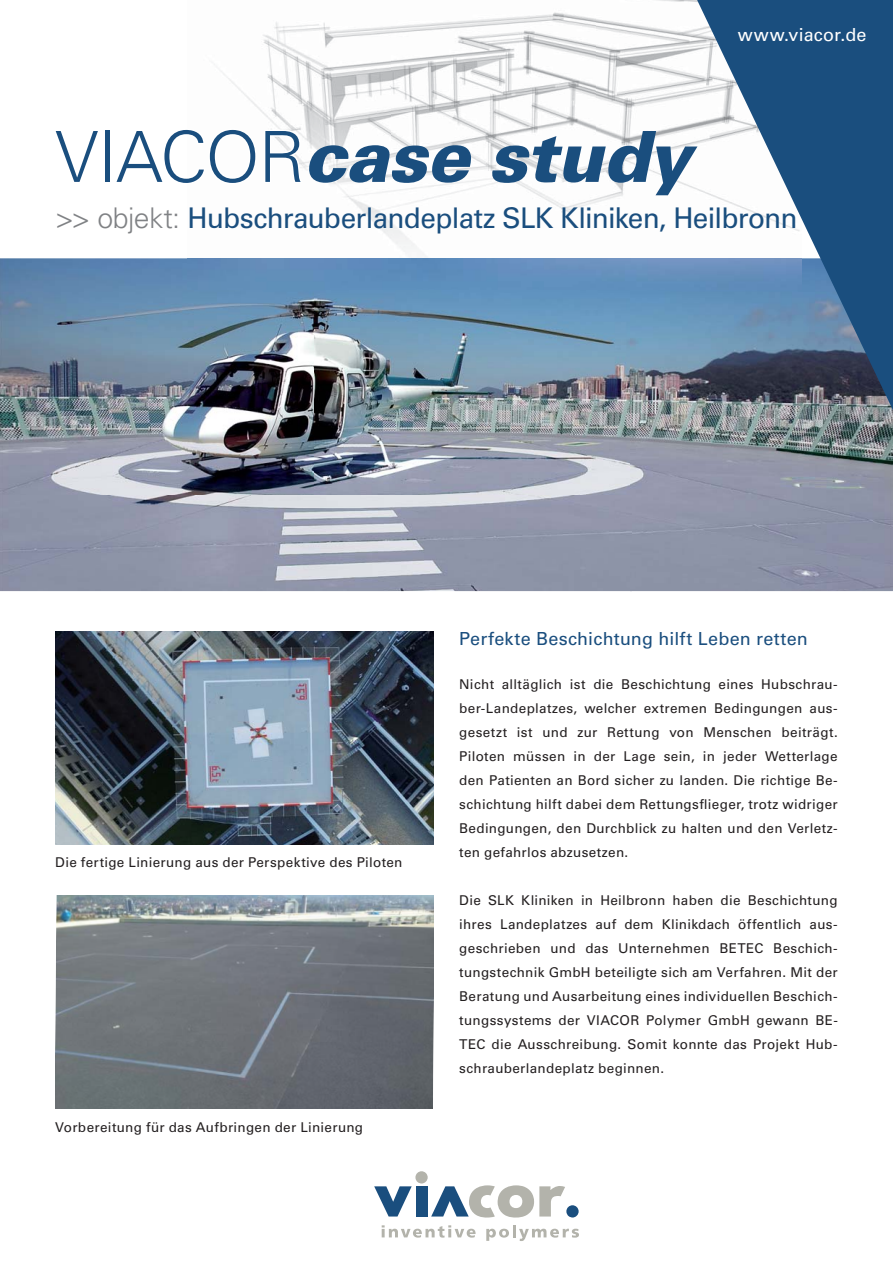
<style>
.page{position:relative;width:893px;height:1263px;background:#fff}
.page>*{position:absolute;margin:0;border:0;box-sizing:border-box;transform-origin:0 0}
.t1{font:italic 900 70.5px "Univers";letter-spacing:-.01em;color:#1a4e7e}
.t2{font:28.5px "Univers";letter-spacing:-.025em;color:#1a4e7e}
.t3{font:18px "Univers";letter-spacing:.01em;color:#1a4e7e}
.t4{font:18px "Univers";letter-spacing:.01em;color:#fff}
.t5{font:13.5px/24px "Univers";letter-spacing:.02em;color:#231f20;text-align:justify}
.s1{font-weight:300;font-style:normal;color:#fff}
.s2{font-weight:300;font-style:normal}
.s3{font-weight:300;color:#808285}
</style>
<div class="page">
<img style="left:0;top:258px;width:314px;height:238px">
<img style="left:314px;top:289px;width:317px;height:207px">
<img style="left:631px;top:289px;width:262px;height:302px">
<img style="left:0;top:496px;width:631px;height:95px">
<svg style="left:374px;top:1171px;width:205px;height:47px"></svg>
<svg style="left:382px;top:1225px;width:94px;height:12px"></svg>
<svg style="left:486px;top:1225px;width:93px;height:16px"></svg>
<img style="left:55px;top:896px;width:379px;height:212px">
<img style="left:55px;top:631px;width:379px;height:213px">
<img style="left:187px;top:0;width:504px;height:289px">
<svg style="left:691px;top:0;width:202px;height:437px"></svg>
<h1 class="t1" style="left:55px;top:131px;width:637px"><span class="s1">V</span><span class="s2">IACOR</span>case study</h1>
<h3 class="t4" style="left:738px;top:28px;width:130px">www.viacor.de</h3>
<h2 class="t2" style="left:55px;top:207px;width:744px"><span class="s3">&gt;&gt; objekt:</span> Hubschrauberlandeplatz SLK Kliniken, Heilbronn</h2>
<p class="t5" style="left:55px;top:851px;width:349px">Die fertige Linierung aus der Perspektive des Piloten</p>
<p class="t5" style="left:55px;top:1116px;width:309px">Vorbereitung für das Aufbringen der Linierung</p>
<h3 class="t3" style="left:459px;top:632px;width:350px">Perfekte Beschichtung hilft Leben retten</h3>
<p class="t5" style="left:459px;top:673px;width:380px">Nicht alltäglich ist die Beschichtung eines Hubschrau&shy;ber-Landeplatzes, welcher extremen Bedingungen aus&shy;gesetzt ist und zur Rettung von Menschen beiträgt.<br>Piloten müssen in der Lage sein, in jeder Wetterlage den Patienten an Bord sicher zu landen. Die richtige Be&shy;schichtung hilft dabei dem Rettungsflieger, trotz widriger Bedingungen, den Durchblick zu halten und den Verletz&shy;ten gefahrlos abzusetzen.</p>
<p class="t5" style="left:459px;top:889px;width:380px">Die SLK Kliniken in Heilbronn haben die Beschichtung ihres Landeplatzes auf dem Klinikdach öffentlich aus&shy;geschrieben und das Unternehmen BETEC Beschich&shy;tungstechnik GmbH beteiligte sich am Verfahren. Mit der Beratung und Ausarbeitung eines individuellen Beschich&shy;tungssystems der VIACOR Polymer GmbH gewann BE-TEC die Ausschreibung. Somit konnte das Projekt Hub&shy;schrauberlandeplatz beginnen.</p>
</div>
